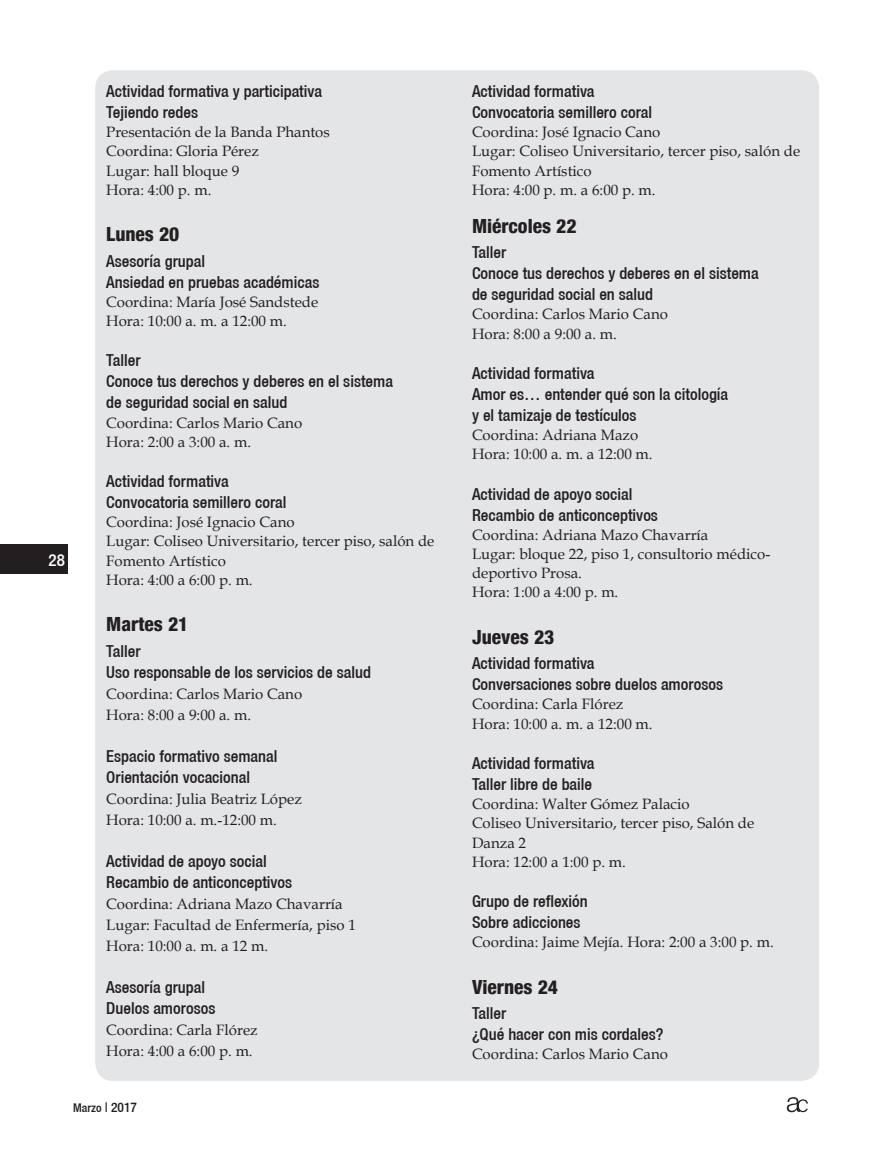
<style>
.page{position:relative;width:893px;height:1149px;background:#fff}
.page>*{position:absolute;margin:0;border:0;box-sizing:border-box;transform-origin:0 0}
.t1{font:800 condensed 19.5px "Helvetica 87";color:#231f20}
.t2{font:500 condensed 16.95px "Helvetica 67";color:#fff}
.t3{font:500 condensed 16.5px/21px "Helvetica 67";color:#231f20}
.t4{font:15px/19.2px "Book Antiqua";color:#231f20}
.t5{font:500 condensed 12px "Helvetica 67";color:#231f20}
.s1{font-size:13.5px}
</style>
<div class="page">
<div style="left:0;top:544px;width:68px;height:29px;background:#231f20"></div>
<svg style="left:787px;top:1097px;width:21px;height:14px"></svg>
<div style="left:95px;top:70px;width:724px;height:1010px;background:#e4e5e7;border-radius:18px"></div>
<p class="t2" style="left:49px;top:549px;width:18px">28</p>
<p class="t3" style="left:106px;top:80px;width:217px">Actividad formativa y participativa<br>Tejiendo redes</p>
<p class="t4" style="left:106px;top:122px;width:225px">Presentación de la Banda Phantos<br>Coordina: Gloria Pérez<br>Lugar: hall bloque 9<br>Hora: 4:00 p. m.</p>
<h1 class="t1" style="left:106px;top:222px;width:75px">Lunes 20</h1>
<p class="t3" style="left:106px;top:250px;width:215px">Asesoría grupal<br>Ansiedad en pruebas académicas</p>
<p class="t4" style="left:106px;top:292px;width:213px">Coordina: María José Sandstede<br>Hora: 10:00 a. m. a 12:00 m.</p>
<p class="t3" style="left:106px;top:349px;width:288px">Taller<br>Conoce tus derechos y deberes en el sistema de seguridad social en salud</p>
<p class="t4" style="left:106px;top:412px;width:197px">Coordina: Carlos Mario Cano<br>Hora: 2:00 a 3:00 a. m.</p>
<p class="t3" style="left:106px;top:470px;width:182px">Actividad formativa<br>Convocatoria semillero coral</p>
<p class="t4" style="left:106px;top:512px;width:330px">Coordina: José Ignacio Cano<br>Lugar: Coliseo Universitario, tercer piso, salón de<br>Fomento Artístico<br>Hora: 4:00 a 6:00 p. m.</p>
<h1 class="t1" style="left:106px;top:612px;width:84px">Martes 21</h1>
<p class="t3" style="left:106px;top:640px;width:266px">Taller<br>Uso responsable de los servicios de salud</p>
<p class="t4" style="left:106px;top:682px;width:197px;line-height:21px">Coordina: Carlos Mario Cano<br>Hora: 8:00 a 9:00 a. m.</p>
<p class="t3" style="left:106px;top:745px;width:173px">Espacio formativo semanal<br>Orientación vocacional</p>
<p class="t4" style="left:106px;top:787px;width:197px;line-height:21px">Coordina: Julia Beatriz López<br>Hora: 10:00 a. m.-12:00 m.</p>
<p class="t3" style="left:106px;top:850px;width:187px">Actividad de apoyo social<br>Recambio de anticonceptivos</p>
<p class="t4" style="left:106px;top:892px;width:251px;line-height:21px">Coordina: Adriana Mazo Chavarría<br>Lugar: Facultad de Enfermería, piso 1<br>Hora: 10:00 a. m. a 12 m.</p>
<p class="t3" style="left:106px;top:976px;width:111px">Asesoría grupal<br>Duelos amorosos</p>
<p class="t4" style="left:106px;top:1018px;width:153px;line-height:21px">Coordina: Carla Flórez<br>Hora: 4:00 a 6:00 p. m.</p>
<p class="t5" style="left:73px;top:1100px;width:65px">Marzo <span class="s1">| 2017</span></p>
<p class="t3" style="left:472px;top:80px;width:182px">Actividad formativa<br>Convocatoria semillero coral</p>
<p class="t4" style="left:472px;top:122px;width:330px">Coordina: José Ignacio Cano<br>Lugar: Coliseo Universitario, tercer piso, salón de<br>Fomento Artístico<br>Hora: 4:00 p. m. a 6:00 p. m.</p>
<h1 class="t1" style="left:472px;top:214px;width:106px">Miércoles 22</h1>
<p class="t3" style="left:472px;top:241px;width:288px">Taller<br>Conoce tus derechos y deberes en el sistema de seguridad social en salud</p>
<p class="t4" style="left:472px;top:304px;width:197px">Coordina: Carlos Mario Cano<br>Hora: 8:00 a 9:00 a. m.</p>
<p class="t3" style="left:472px;top:362px;width:258px">Actividad formativa<br>Amor es… entender qué son la citología y el tamizaje de testículos</p>
<p class="t4" style="left:472px;top:425px;width:182px">Coordina: Adriana Mazo<br>Hora: 10:00 a. m. a 12:00 m.</p>
<p class="t3" style="left:472px;top:483px;width:187px">Actividad de apoyo social<br>Recambio de anticonceptivos</p>
<p class="t4" style="left:472px;top:524px;width:300px">Coordina: Adriana Mazo Chavarría<br>Lugar: bloque 22, piso 1, consultorio médico&shy;deportivo Prosa.<br>Hora: 1:00 a 4:00 p. m.</p>
<h1 class="t1" style="left:472px;top:624px;width:84px">Jueves 23</h1>
<p class="t3" style="left:472px;top:652px;width:252px">Actividad formativa<br>Conversaciones sobre duelos amorosos</p>
<p class="t4" style="left:472px;top:694px;width:182px">Coordina: Carla Flórez<br>Hora: 10:00 a. m. a 12:00 m.</p>
<p class="t3" style="left:472px;top:752px;width:124px">Actividad formativa<br>Taller libre de baile</p>
<p class="t4" style="left:472px;top:793px;width:284px">Coordina: Walter Gómez Palacio<br>Coliseo Universitario, tercer piso, Salón de<br>Danza 2<br>Hora: 12:00 a 1:00 p. m.</p>
<p class="t3" style="left:472px;top:890px;width:117px">Grupo de reflexión<br>Sobre adicciones</p>
<p class="t4" style="left:472px;top:931px;width:303px">Coordina: Jaime Mejía. Hora: 2:00 a 3:00 p. m.</p>
<h1 class="t1" style="left:472px;top:974px;width:88px">Viernes 24</h1>
<p class="t3" style="left:472px;top:1002px;width:193px">Taller<br>¿Qué hacer con mis cordales?</p>
<p class="t4" style="left:472px;top:1043px;width:197px">Coordina: Carlos Mario Cano</p>
</div>
